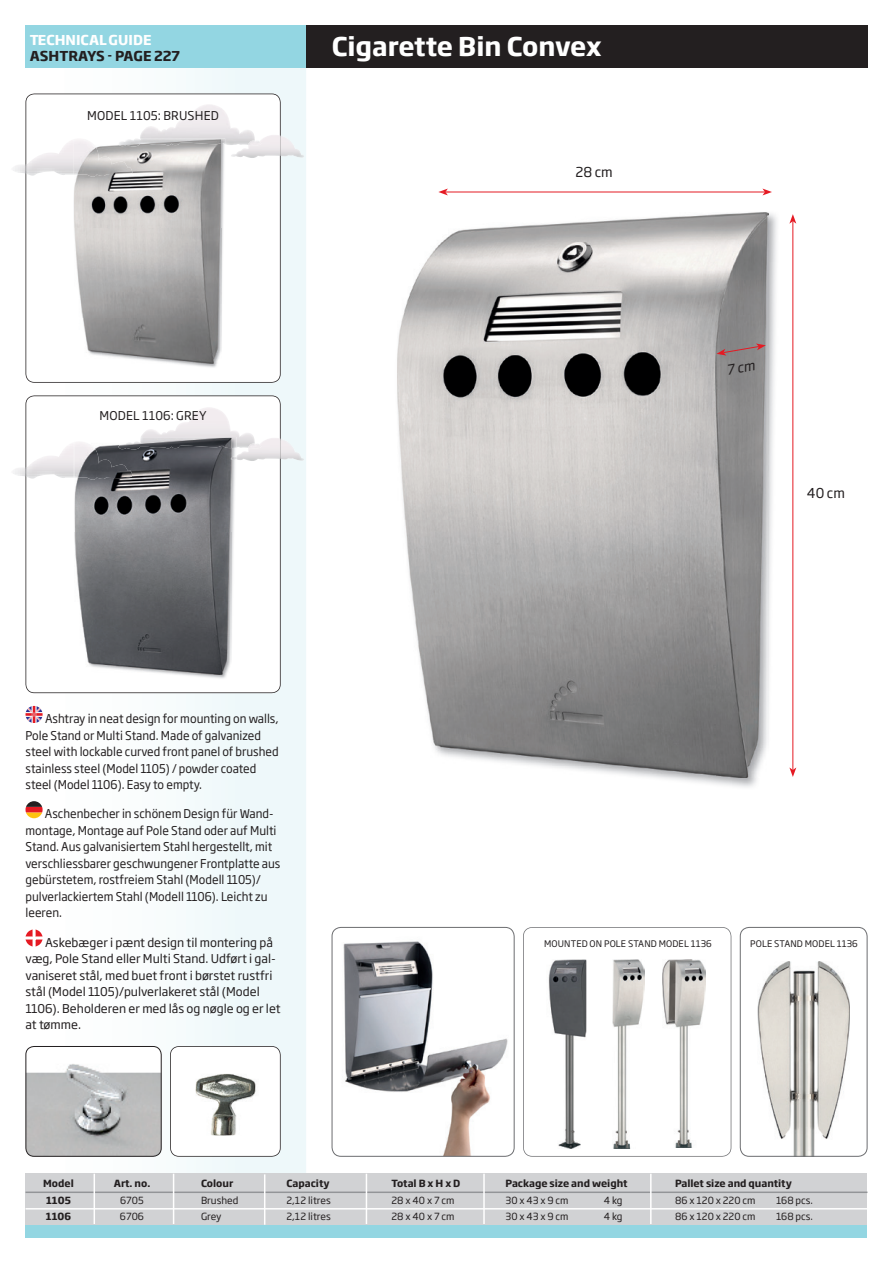
<style>
.page{position:relative;width:893px;height:1263px;background:#fff}
.page>*{position:absolute;margin:0;border:0;box-sizing:border-box;transform-origin:0 0}
.t1{font:700 25.5px "Soho Gothic Pro";color:#fff}
.t2{font:700 13.5px "Soho Gothic Pro";letter-spacing:-.01em;color:#231f20}
.t3{font:700 13.5px "Soho Gothic Pro";letter-spacing:.005em;color:#fff}
.t4{font:13.5px "Soho Gothic Pro";color:#231f20}
.t5{font:12px/16.5px "Soho Gothic Pro";color:#231f20;scale:.95 1}
.t6{font:12px/16.5px "Soho Gothic Pro";color:#231f20}
.t7{font:9.75px "Soho Gothic Pro";color:#231f20}
.t8{font:700 9.75px "Soho Gothic Pro";color:#231f20}
.t9{font:9px "Soho Gothic Pro";letter-spacing:.015em;color:#231f20}
</style>
<div class="page">
<div style="left:306px;top:26px;width:561px;height:42px;background:#231f20"></div>
<div style="left:26px;top:26px;width:280px;height:42px;background:#93d6e2"></div>
<img style="left:72px;top:693px;width:188px;height:357px">
<img style="left:72px;top:1173px;width:47px;height:1px">
<div style="left:26px;top:1225px;width:841px;height:12px;background:#93d6e2"></div>
<img style="left:748px;top:212px;width:29px;height:50px">
<img style="left:732px;top:262px;width:44px;height:525px">
<img style="left:398px;top:213px;width:370px;height:565px">
<svg style="left:25px;top:395px;width:256px;height:298px"></svg>
<svg style="left:25px;top:94px;width:256px;height:289px"></svg>
<div style="left:26px;top:1046px;width:135px;height:110px;background:#fff;border-radius:8px"></div>
<img style="left:26px;top:1064px;width:135px;height:92px">
<div style="left:26px;top:1046px;width:136px;height:111px;border:1px solid #231f20;border-radius:8px"></div>
<hr style="left:792px;top:221px;width:1px;height:549px;background:#e51a23">
<svg style="left:789px;top:214px;width:7px;height:10px"></svg>
<svg style="left:789px;top:767px;width:7px;height:10px"></svg>
<hr style="left:445px;top:192px;width:320px;height:1px;background:#e51a23">
<svg style="left:438px;top:189px;width:10px;height:6px"></svg>
<svg style="left:762px;top:189px;width:10px;height:6px"></svg>
<svg style="left:716px;top:343px;width:50px;height:13px"></svg>
<svg style="left:26px;top:706px;width:17px;height:17px"></svg>
<svg style="left:26px;top:801px;width:17px;height:17px"></svg>
<svg style="left:26px;top:929px;width:17px;height:17px"></svg>
<img style="left:13px;top:164px;width:13px;height:10px">
<img style="left:26px;top:138px;width:47px;height:38px">
<img style="left:136px;top:104px;width:124px;height:41px">
<img style="left:231px;top:135px;width:73px;height:23px">
<svg style="left:280px;top:135px;width:1px;height:21px"></svg>
<img style="left:248px;top:141px;width:14px;height:4px">
<img style="left:13px;top:467px;width:13px;height:10px">
<img style="left:26px;top:441px;width:48px;height:39px">
<img style="left:141px;top:407px;width:119px;height:31px">
<img style="left:236px;top:438px;width:68px;height:23px">
<svg style="left:280px;top:438px;width:1px;height:21px"></svg>
<img style="left:248px;top:444px;width:14px;height:4px">
<div style="left:26px;top:1174px;width:841px;height:51px;background:#d1d2d4"></div>
<img style="left:73px;top:138px;width:152px;height:230px">
<img style="left:73px;top:138px;width:12px;height:37px">
<img style="left:128px;top:138px;width:97px;height:6px">
<img style="left:74px;top:146px;width:147px;height:218px">
<img style="left:74px;top:139px;width:58px;height:38px">
<img style="left:118px;top:139px;width:103px;height:7px">
<img style="left:74px;top:437px;width:162px;height:243px">
<img style="left:74px;top:442px;width:1px;height:35px">
<img style="left:140px;top:437px;width:96px;height:11px">
<img style="left:75px;top:438px;width:157px;height:237px">
<img style="left:118px;top:438px;width:114px;height:11px">
<svg style="left:231px;top:456px;width:5px;height:4px"></svg>
<img style="left:332px;top:927px;width:182px;height:229px">
<div style="left:332px;top:927px;width:182px;height:230px;border:1px solid #6c6d70;border-radius:9px"></div>
<img style="left:758px;top:961px;width:92px;height:194px">
<div style="left:740px;top:927px;width:127px;height:230px;border:1px solid #6c6d70;border-radius:9px"></div>
<svg style="left:523px;top:927px;width:208px;height:230px"></svg>
<hr style="left:26px;top:1191px;width:841px;height:2px;background:#939598">
<hr style="left:26px;top:1208px;width:841px;height:1px;background:#fff">
<hr style="left:94px;top:1174px;width:1px;height:50px;background:#fff">
<hr style="left:650px;top:1174px;width:2px;height:50px;background:#fff">
<hr style="left:366px;top:1174px;width:1px;height:50px;background:#fff">
<hr style="left:264px;top:1174px;width:1px;height:51px;background:#fff">
<hr style="left:483px;top:1174px;width:2px;height:50px;background:#fff">
<hr style="left:173px;top:1174px;width:1px;height:50px;background:#fff">
<svg style="left:170px;top:1046px;width:111px;height:111px"></svg>
<svg style="left:196px;top:1074px;width:63px;height:61px"></svg>
<img style="left:196px;top:1074px;width:6px;height:61px">
<img style="left:546px;top:959px;width:43px;height:190px">
<img style="left:613px;top:959px;width:31px;height:189px">
<img style="left:662px;top:959px;width:43px;height:189px">
<svg style="left:728px;top:362px;width:26px;height:12px"></svg>
<p class="t3" style="left:30px;top:29px;width:123px">TECHNICAL GUIDE</p>
<p class="t2" style="left:30px;top:45px;width:152px">ASHTRAYS - PAGE 227</p>
<p class="t6" style="left:87px;top:106px;width:133px">MODEL 1105: BRUSHED</p>
<h1 class="t1" style="left:332px;top:27px;width:272px">Cigarette Bin Convex</h1>
<p class="t4" style="left:575px;top:162px;width:39px">28 cm</p>
<p class="t6" style="left:100px;top:407px;width:108px">MODEL 1106: GREY</p>
<p class="t5" style="left:26px;top:710px;width:268px;text-indent:20px">Ashtray in neat design for mounting on walls, Pole Stand or Multi Stand. Made of galvanized steel with lockable curved front panel of brushed stainless steel (Model 1105) / powder coated steel (Model 1106). Easy to empty.</p>
<p class="t5" style="left:26px;top:805px;width:270px;text-indent:19px">Aschenbecher in schönem Design für Wand&shy;montage, Montage auf Pole Stand oder auf Multi Stand. Aus galvanisiertem Stahl hergestellt, mit verschliessbarer geschwungener Frontplatte aus gebürstetem, rostfreiem Stahl (Modell 1105)/ pulverlackiertem Stahl (Modell 1106). Leicht zu leeren.</p>
<p class="t6" style="left:26px;top:933px;width:257px;text-indent:20px">Askebæger i pænt design til montering på væg, Pole Stand eller Multi Stand. Udført i gal&shy;vaniseret stål, med buet front i børstet rustfri stål (Model 1105)/pulverlakeret stål (Model 1106). Beholderen er med lås og nøgle og er let at tømme.</p>
<p class="t4" style="left:807px;top:483px;width:40px">40 cm</p>
<p class="t9" style="left:544px;top:936px;width:169px">MOUNTED ON POLE STAND MODEL 1136</p>
<p class="t9" style="left:750px;top:936px;width:109px">POLE STAND MODEL 1136</p>
<p class="t8" style="left:43px;top:1176px;width:32px">Model</p>
<p class="t8" style="left:114px;top:1176px;width:38px">Art. no.</p>
<p class="t8" style="left:201px;top:1176px;width:34px">Colour</p>
<p class="t8" style="left:287px;top:1176px;width:45px">Capacity</p>
<p class="t8" style="left:392px;top:1176px;width:70px">Total B x H x D</p>
<p class="t8" style="left:506px;top:1176px;width:123px">Package size and weight</p>
<p class="t8" style="left:675px;top:1176px;width:118px">Pallet size and quantity</p>
<p class="t8" style="left:46px;top:1192px;width:26px">1105</p>
<p class="t7" style="left:120px;top:1193px;width:25px">6705</p>
<p class="t7" style="left:201px;top:1193px;width:39px">Brushed</p>
<p class="t7" style="left:287px;top:1193px;width:46px">2,12 litres</p>
<p class="t7" style="left:392px;top:1193px;width:65px">28 x 40 x 7 cm</p>
<p class="t7" style="left:506px;top:1193px;width:65px">30 x 43 x 9 cm</p>
<p class="t7" style="left:604px;top:1193px;width:20px">4 kg</p>
<p class="t7" style="left:675px;top:1193px;width:82px">86 x 120 x 220 cm</p>
<p class="t7" style="left:776px;top:1193px;width:39px">168 pcs.</p>
<p class="t8" style="left:46px;top:1209px;width:27px">1106</p>
<p class="t7" style="left:120px;top:1209px;width:26px">6706</p>
<p class="t7" style="left:201px;top:1209px;width:22px">Grey</p>
<p class="t7" style="left:287px;top:1209px;width:46px">2,12 litres</p>
<p class="t7" style="left:392px;top:1209px;width:65px">28 x 40 x 7 cm</p>
<p class="t7" style="left:506px;top:1209px;width:65px">30 x 43 x 9 cm</p>
<p class="t7" style="left:604px;top:1209px;width:20px">4 kg</p>
<p class="t7" style="left:675px;top:1209px;width:82px">86 x 120 x 220 cm</p>
<p class="t7" style="left:776px;top:1209px;width:39px">168 pcs.</p>
</div>
